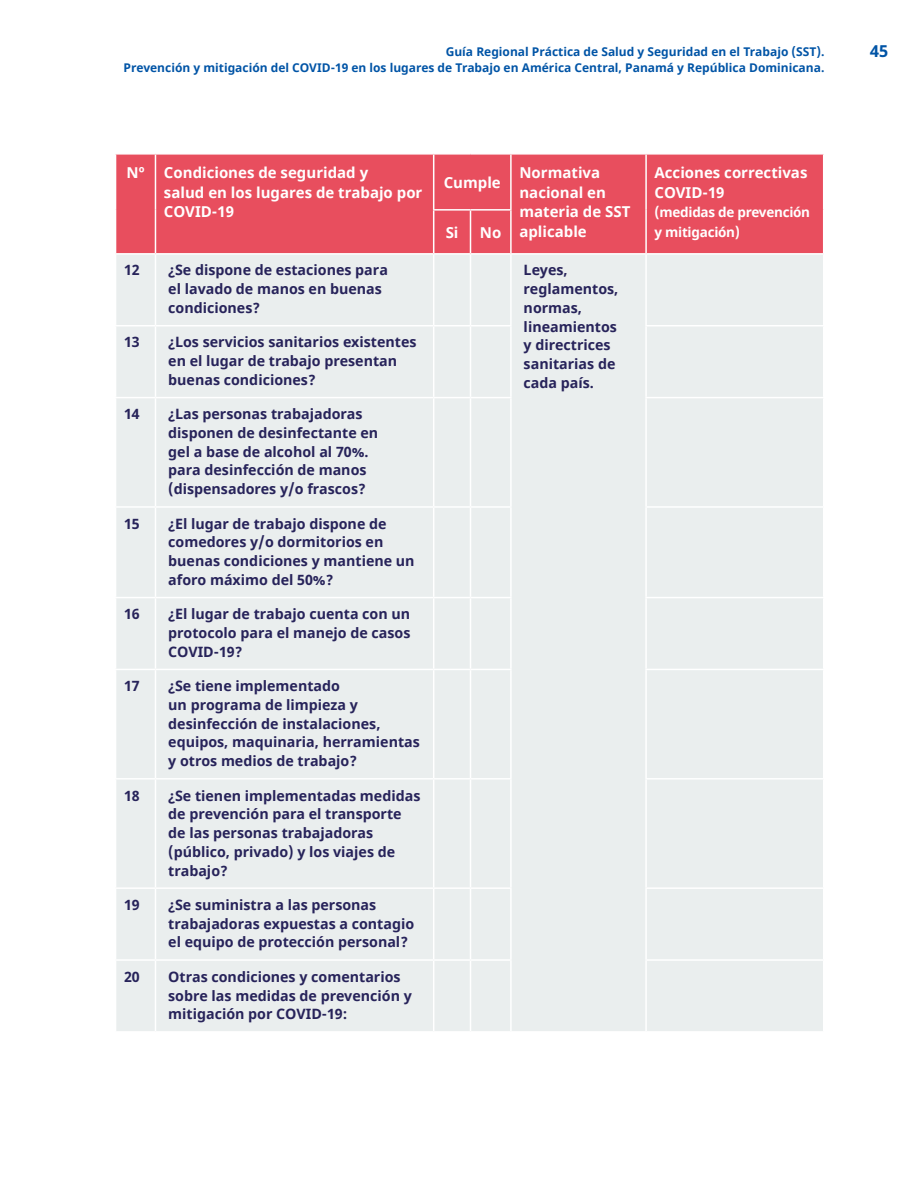
<style>
.page{position:relative;width:918px;height:1188px;background:#fff}
.page>*{position:absolute;margin:0;border:0;box-sizing:border-box;transform-origin:0 0}
.t1{font:700 16.5px "Noto Sans";color:#0054a6}
.t2{font:700 15px/19.5px "Noto Sans";color:#fff}
.t3{font:700 14.25px/18.8px "Noto Sans";color:#27235a}
.t4{font:700 13.5px "Noto Sans";letter-spacing:-.02em;color:#fff}
.t5{font:700 12px/16.5px "Noto Sans";color:#0054a6;text-align:right}
</style>
<div class="page">
<div style="left:116px;top:155px;width:707px;height:98px;background:#e84e5e"></div>
<div style="left:116px;top:255px;width:707px;height:776px;background:#eaeeee"></div>
<hr style="left:155px;top:155px;width:1px;height:55px;background:#fff">
<hr style="left:433px;top:155px;width:1px;height:54px;background:#fff">
<hr style="left:510px;top:155px;width:2px;height:54px;background:#fff">
<hr style="left:645px;top:155px;width:2px;height:55px;background:#fff">
<hr style="left:155px;top:210px;width:1px;height:43px;background:#fff">
<hr style="left:433px;top:209px;width:38px;height:2px;background:#fff">
<hr style="left:433px;top:211px;width:1px;height:42px;background:#fff">
<hr style="left:471px;top:209px;width:41px;height:2px;background:#fff">
<hr style="left:470px;top:211px;width:1px;height:42px;background:#fff">
<hr style="left:510px;top:211px;width:2px;height:42px;background:#fff">
<hr style="left:645px;top:210px;width:2px;height:43px;background:#fff">
<hr style="left:155px;top:255px;width:1px;height:70px;background:#fff">
<hr style="left:433px;top:255px;width:1px;height:70px;background:#fff">
<hr style="left:470px;top:255px;width:1px;height:70px;background:#fff">
<hr style="left:155px;top:326px;width:1px;height:71px;background:#fff">
<hr style="left:433px;top:326px;width:1px;height:71px;background:#fff">
<hr style="left:470px;top:326px;width:1px;height:71px;background:#fff">
<hr style="left:155px;top:398px;width:1px;height:108px;background:#fff">
<hr style="left:433px;top:398px;width:1px;height:108px;background:#fff">
<hr style="left:470px;top:398px;width:1px;height:108px;background:#fff">
<hr style="left:155px;top:508px;width:1px;height:89px;background:#fff">
<hr style="left:433px;top:508px;width:1px;height:89px;background:#fff">
<hr style="left:470px;top:508px;width:1px;height:89px;background:#fff">
<hr style="left:155px;top:598px;width:1px;height:71px;background:#fff">
<hr style="left:433px;top:598px;width:1px;height:71px;background:#fff">
<hr style="left:470px;top:598px;width:1px;height:71px;background:#fff">
<hr style="left:155px;top:670px;width:1px;height:108px;background:#fff">
<hr style="left:433px;top:670px;width:1px;height:108px;background:#fff">
<hr style="left:470px;top:670px;width:1px;height:108px;background:#fff">
<hr style="left:155px;top:780px;width:1px;height:107px;background:#fff">
<hr style="left:433px;top:780px;width:1px;height:107px;background:#fff">
<hr style="left:470px;top:780px;width:1px;height:107px;background:#fff">
<hr style="left:155px;top:889px;width:1px;height:70px;background:#fff">
<hr style="left:433px;top:889px;width:1px;height:70px;background:#fff">
<hr style="left:470px;top:889px;width:1px;height:70px;background:#fff">
<hr style="left:155px;top:961px;width:1px;height:70px;background:#fff">
<hr style="left:433px;top:961px;width:1px;height:70px;background:#fff">
<hr style="left:470px;top:961px;width:1px;height:70px;background:#fff">
<hr style="left:115px;top:325px;width:40px;height:1px;background:#fff">
<hr style="left:155px;top:325px;width:279px;height:1px;background:#fff">
<hr style="left:115px;top:397px;width:40px;height:1px;background:#fff">
<hr style="left:155px;top:397px;width:279px;height:1px;background:#fff">
<hr style="left:115px;top:506px;width:40px;height:2px;background:#fff">
<hr style="left:155px;top:506px;width:279px;height:2px;background:#fff">
<hr style="left:115px;top:597px;width:40px;height:1px;background:#fff">
<hr style="left:155px;top:597px;width:279px;height:1px;background:#fff">
<hr style="left:115px;top:669px;width:40px;height:1px;background:#fff">
<hr style="left:155px;top:669px;width:279px;height:1px;background:#fff">
<hr style="left:115px;top:778px;width:40px;height:2px;background:#fff">
<hr style="left:155px;top:778px;width:279px;height:2px;background:#fff">
<hr style="left:115px;top:887px;width:40px;height:2px;background:#fff">
<hr style="left:155px;top:887px;width:279px;height:2px;background:#fff">
<hr style="left:115px;top:959px;width:40px;height:2px;background:#fff">
<hr style="left:155px;top:959px;width:279px;height:2px;background:#fff">
<hr style="left:645px;top:325px;width:179px;height:1px;background:#fff">
<hr style="left:645px;top:397px;width:179px;height:1px;background:#fff">
<hr style="left:645px;top:506px;width:179px;height:2px;background:#fff">
<hr style="left:645px;top:597px;width:179px;height:1px;background:#fff">
<hr style="left:645px;top:669px;width:179px;height:1px;background:#fff">
<hr style="left:645px;top:778px;width:179px;height:2px;background:#fff">
<hr style="left:645px;top:887px;width:179px;height:2px;background:#fff">
<hr style="left:645px;top:959px;width:179px;height:2px;background:#fff">
<hr style="left:434px;top:325px;width:37px;height:1px;background:#fff">
<hr style="left:471px;top:325px;width:41px;height:1px;background:#fff">
<hr style="left:434px;top:397px;width:37px;height:1px;background:#fff">
<hr style="left:471px;top:397px;width:41px;height:1px;background:#fff">
<hr style="left:434px;top:506px;width:37px;height:2px;background:#fff">
<hr style="left:471px;top:506px;width:41px;height:2px;background:#fff">
<hr style="left:434px;top:597px;width:37px;height:1px;background:#fff">
<hr style="left:471px;top:597px;width:41px;height:1px;background:#fff">
<hr style="left:434px;top:669px;width:37px;height:1px;background:#fff">
<hr style="left:471px;top:669px;width:41px;height:1px;background:#fff">
<hr style="left:434px;top:778px;width:37px;height:2px;background:#fff">
<hr style="left:471px;top:778px;width:41px;height:2px;background:#fff">
<hr style="left:434px;top:887px;width:37px;height:2px;background:#fff">
<hr style="left:471px;top:887px;width:41px;height:2px;background:#fff">
<hr style="left:434px;top:959px;width:37px;height:2px;background:#fff">
<hr style="left:471px;top:959px;width:41px;height:2px;background:#fff">
<hr style="left:510px;top:255px;width:2px;height:70px;background:#fff">
<hr style="left:645px;top:255px;width:2px;height:70px;background:#fff">
<hr style="left:510px;top:326px;width:2px;height:71px;background:#fff">
<hr style="left:645px;top:326px;width:2px;height:71px;background:#fff">
<hr style="left:510px;top:398px;width:2px;height:108px;background:#fff">
<hr style="left:645px;top:398px;width:2px;height:108px;background:#fff">
<hr style="left:510px;top:508px;width:2px;height:89px;background:#fff">
<hr style="left:645px;top:508px;width:2px;height:89px;background:#fff">
<hr style="left:510px;top:598px;width:2px;height:71px;background:#fff">
<hr style="left:645px;top:598px;width:2px;height:71px;background:#fff">
<hr style="left:510px;top:670px;width:2px;height:108px;background:#fff">
<hr style="left:645px;top:670px;width:2px;height:108px;background:#fff">
<hr style="left:510px;top:780px;width:2px;height:107px;background:#fff">
<hr style="left:645px;top:780px;width:2px;height:107px;background:#fff">
<hr style="left:510px;top:889px;width:2px;height:70px;background:#fff">
<hr style="left:645px;top:889px;width:2px;height:70px;background:#fff">
<hr style="left:510px;top:961px;width:2px;height:70px;background:#fff">
<hr style="left:645px;top:961px;width:2px;height:70px;background:#fff">
<p class="t5" style="left:124px;top:43px;width:702px">Guía Regional Práctica de Salud y Seguridad en el Trabajo (SST).<br>Prevención y mitigación del COVID-19 en los lugares de Trabajo en América Central, Panamá y República Dominicana.</p>
<p class="t1" style="left:870px;top:40px;width:20px">45</p>
<p class="t2" style="left:127px;top:164px;width:20px">Nº</p>
<p class="t2" style="left:164px;top:164px;width:260px">Condiciones de seguridad y<br>salud en los lugares de trabajo por<br>COVID-19</p>
<p class="t2" style="left:444px;top:173px;width:59px">Cumple</p>
<p class="t2" style="left:519px;top:164px;width:112px">Normativa nacional en materia de SST aplicable</p>
<p class="t2" style="left:655px;top:164px;width:154px">Acciones correctivas<br>COVID-19</p>
<p class="t4" style="left:655px;top:203px;width:157px">(medidas de prevención</p>
<p class="t2" style="left:446px;top:223px;width:14px">Si</p>
<p class="t2" style="left:480px;top:223px;width:23px">No</p>
<p class="t4" style="left:655px;top:222px;width:87px">y mitigación)</p>
<p class="t3" style="left:124px;top:261px;width:17px">12</p>
<p class="t3" style="left:168px;top:261px;width:221px">¿Se dispone de estaciones para el lavado de manos en buenas condiciones?</p>
<p class="t3" style="left:524px;top:261px;width:96px">Leyes, reglamentos, normas, lineamientos y directrices sanitarias de cada país.</p>
<p class="t3" style="left:124px;top:333px;width:17px">13</p>
<p class="t3" style="left:168px;top:333px;width:250px">¿Los servicios sanitarios existentes en el lugar de trabajo presentan buenas condiciones?</p>
<p class="t3" style="left:124px;top:405px;width:17px">14</p>
<p class="t3" style="left:168px;top:405px;width:212px">¿Las personas trabajadoras disponen de desinfectante en gel a base de alcohol al 70%. para desinfección de manos (dispensadores y/o frascos?</p>
<p class="t3" style="left:124px;top:514px;width:17px">15</p>
<p class="t3" style="left:168px;top:514px;width:248px">¿El lugar de trabajo dispone de comedores y/o dormitorios en buenas condiciones y mantiene un aforo máximo del 50%?</p>
<p class="t3" style="left:124px;top:605px;width:17px">16</p>
<p class="t3" style="left:168px;top:605px;width:244px;text-align:justify">¿El lugar de trabajo cuenta con un protocolo para el manejo de casos COVID-19?</p>
<p class="t3" style="left:124px;top:677px;width:17px">17</p>
<p class="t3" style="left:168px;top:677px;width:253px">¿Se tiene implementado<br>un programa de limpieza y desinfección de instalaciones, equipos, maquinaria, herramientas y otros medios de trabajo?</p>
<p class="t3" style="left:124px;top:786px;width:17px">18</p>
<p class="t3" style="left:168px;top:786px;width:254px">¿Se tienen implementadas medidas de prevención para el transporte de las personas trabajadoras (público, privado) y los viajes de trabajo?</p>
<p class="t3" style="left:124px;top:896px;width:17px">19</p>
<p class="t3" style="left:168px;top:896px;width:248px">¿Se suministra a las personas trabajadoras expuestas a contagio el equipo de protección personal?</p>
<p class="t3" style="left:124px;top:968px;width:17px">20</p>
<p class="t3" style="left:168px;top:968px;width:245px">Otras condiciones y comentarios sobre las medidas de prevención y mitigación por COVID-19:</p>
</div>
